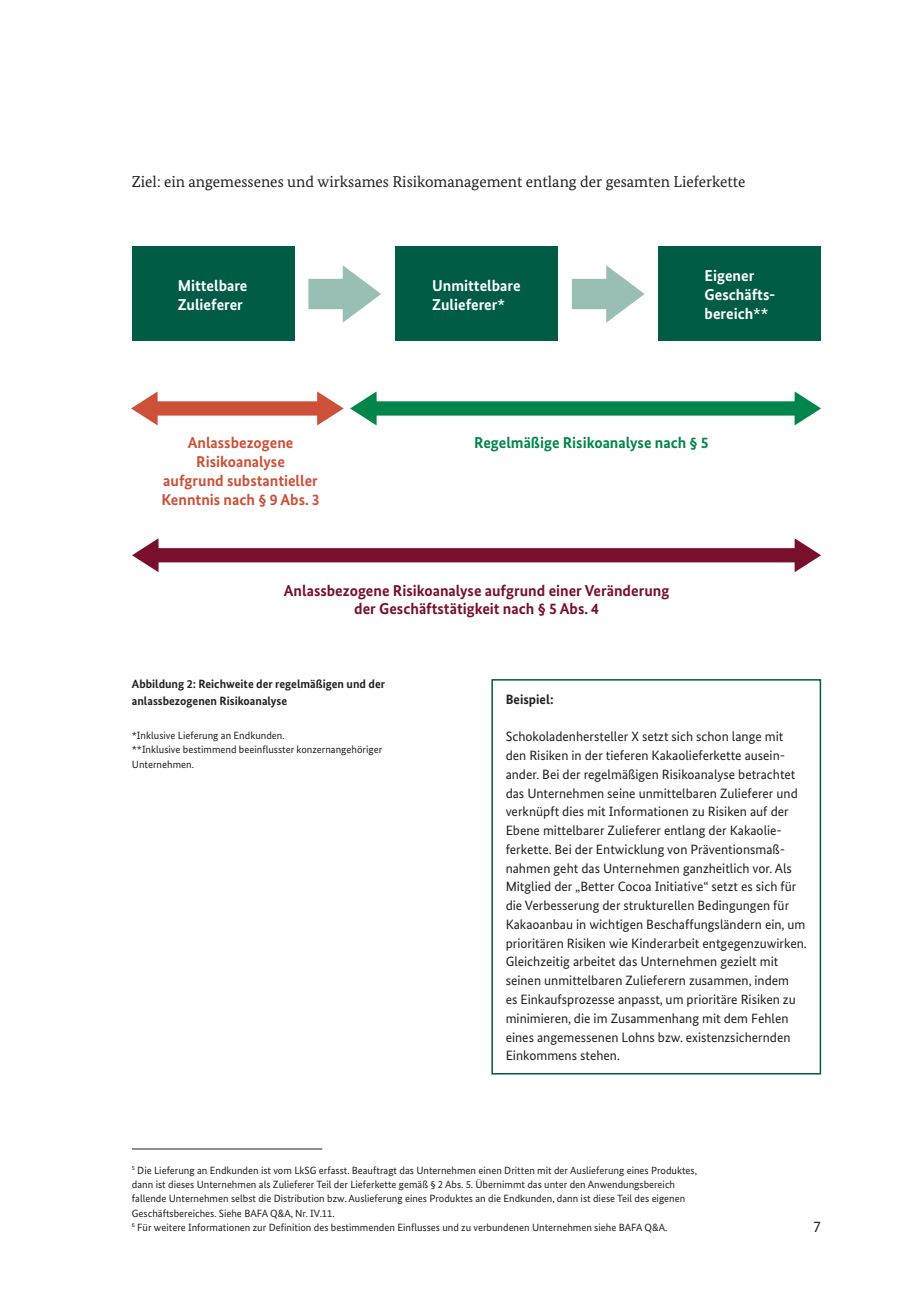
<style>
.page{position:relative;width:919px;height:1289px;background:#fff}
.page>*{position:absolute;margin:0;border:0;box-sizing:border-box;transform-origin:0 0}
.t1{font:700 15.75px/18.9px "Bundes Sans";color:#780f2d;text-align:center}
.t2{font:15.75px "Bundes Serif";color:#231f20}
.t3{font:700 15.75px/18.9px "Bundes Sans";color:#fff}
.t4{font:700 15.75px/18.9px "Bundes Sans";color:#cd5038;text-align:center}
.t5{font:700 15.75px "Bundes Sans";color:#00854a}
.t6{font:15.75px "Bundes Sans";color:#231f20}
.t7{font:13.5px/18.8px "Bundes Sans";color:#231f20}
.t8{font:700 13.5px "Bundes Sans";color:#231f20}
.t9{font:700 12px/16.5px "Bundes Sans";color:#231f20}
.t10{font:10.5px/14.2px "Bundes Sans";color:#231f20}
</style>
<div class="page">
<div style="left:491px;top:679px;width:330px;height:395px;border:2px solid #005c45"></div>
<hr style="left:132px;top:1148px;width:190px;height:1px;background:#231f20">
<div style="left:132px;top:247px;width:162px;height:94px;background:#005c45"></div>
<div style="left:395px;top:247px;width:162px;height:94px;background:#005c45"></div>
<div style="left:658px;top:247px;width:163px;height:94px;background:#005c45"></div>
<svg style="left:308px;top:265px;width:73px;height:58px"></svg>
<svg style="left:572px;top:265px;width:72px;height:58px"></svg>
<svg style="left:350px;top:391px;width:471px;height:34px"></svg>
<svg style="left:132px;top:538px;width:689px;height:34px"></svg>
<svg style="left:131px;top:391px;width:212px;height:34px"></svg>
<p class="t2" style="left:132px;top:172px;width:615px">Ziel: ein angemessenes und wirksames Risikomanagement entlang der gesamten Lieferkette</p>
<p class="t3" style="left:178px;top:275px;width:71px">Mittelbare<br>Zulieferer</p>
<p class="t3" style="left:432px;top:275px;width:90px">Unmittelbare<br>Zulieferer*</p>
<p class="t3" style="left:704px;top:266px;width:72px">Eigener<br>Geschäfts&shy;bereich**</p>
<p class="t4" style="left:188px;top:433px;width:107px">Anlassbezogene</p>
<p class="t5" style="left:474px;top:433px;width:236px">Regelmäßige Risikoanalyse nach § 5</p>
<p class="t4" style="left:161px;top:452px;width:160px">Risikoanalyse<br>aufgrund substantieller<br>Kenntnis nach § 9 Abs. 3</p>
<p class="t1" style="left:284px;top:580px;width:387px">Anlassbezogene Risikoanalyse aufgrund einer Veränderung der Geschäftstätigkeit nach § 5 Abs. 4</p>
<p class="t9" style="left:132px;top:676px;width:255px">Abbildung 2: Reichweite der regelmäßigen und der anlassbezogenen Risikoanalyse</p>
<p class="t10" style="left:132px;top:728px;width:154px">*Inklusive Lieferung an Endkunden.</p>
<p class="t10" style="left:132px;top:742px;width:252px">**Inklusive bestimmend beeinflusster konzernangehöriger<br>Unternehmen.</p>
<p class="t8" style="left:505px;top:691px;width:49px">Beispiel:</p>
<p class="t7" style="left:505px;top:727px;width:302px">Schokoladenhersteller X setzt sich schon lange mit den Risiken in der tieferen Kakaolieferkette ausein&shy;ander. Bei der regelmäßigen Risikoanalyse betrachtet das Unternehmen seine unmittelbaren Zulieferer und verknüpft dies mit Informationen zu Risiken auf der Ebene mittelbarer Zulieferer entlang der Kakaolie&shy;ferkette. Bei der Entwicklung von Präventionsmaß&shy;nahmen geht das Unternehmen ganzheitlich vor. Als Mitglied der „Better Cocoa Initiative“ setzt es sich für die Verbesserung der strukturellen Bedingungen für Kakaoanbau in wichtigen Beschaffungsländern ein, um prioritären Risiken wie Kinderarbeit entgegenzuwirken.<br>Gleichzeitig arbeitet das Unternehmen gezielt mit seinen unmittelbaren Zulieferern zusammen, indem<br>es Einkaufsprozesse anpasst, um prioritäre Risiken zu minimieren, die im Zusammenhang mit dem Fehlen eines angemessenen Lohns bzw. existenzsichernden Einkommens stehen.</p>
<p class="t10" style="left:132px;top:1162px;width:566px"><sup>5</sup> Die Lieferung an Endkunden ist vom LkSG erfasst. Beauftragt das Unternehmen einen Dritten mit der Auslieferung eines Produktes, dann ist dieses Unternehmen als Zulieferer Teil der Lieferkette gemäß § 2 Abs. 5. Übernimmt das unter den Anwendungsbereich fallende Unternehmen selbst die Distribution bzw. Auslieferung eines Produktes an die Endkunden, dann ist diese Teil des eigenen Geschäftsbereiches. Siehe BAFA Q&amp;A, Nr. IV.11.<br><sup>6</sup> Für weitere Informationen zur Definition des bestimmenden Einflusses und zu verbundenen Unternehmen siehe BAFA Q&amp;A.</p>
<p class="t6" style="left:813px;top:1216px;width:9px">7</p>
</div>
